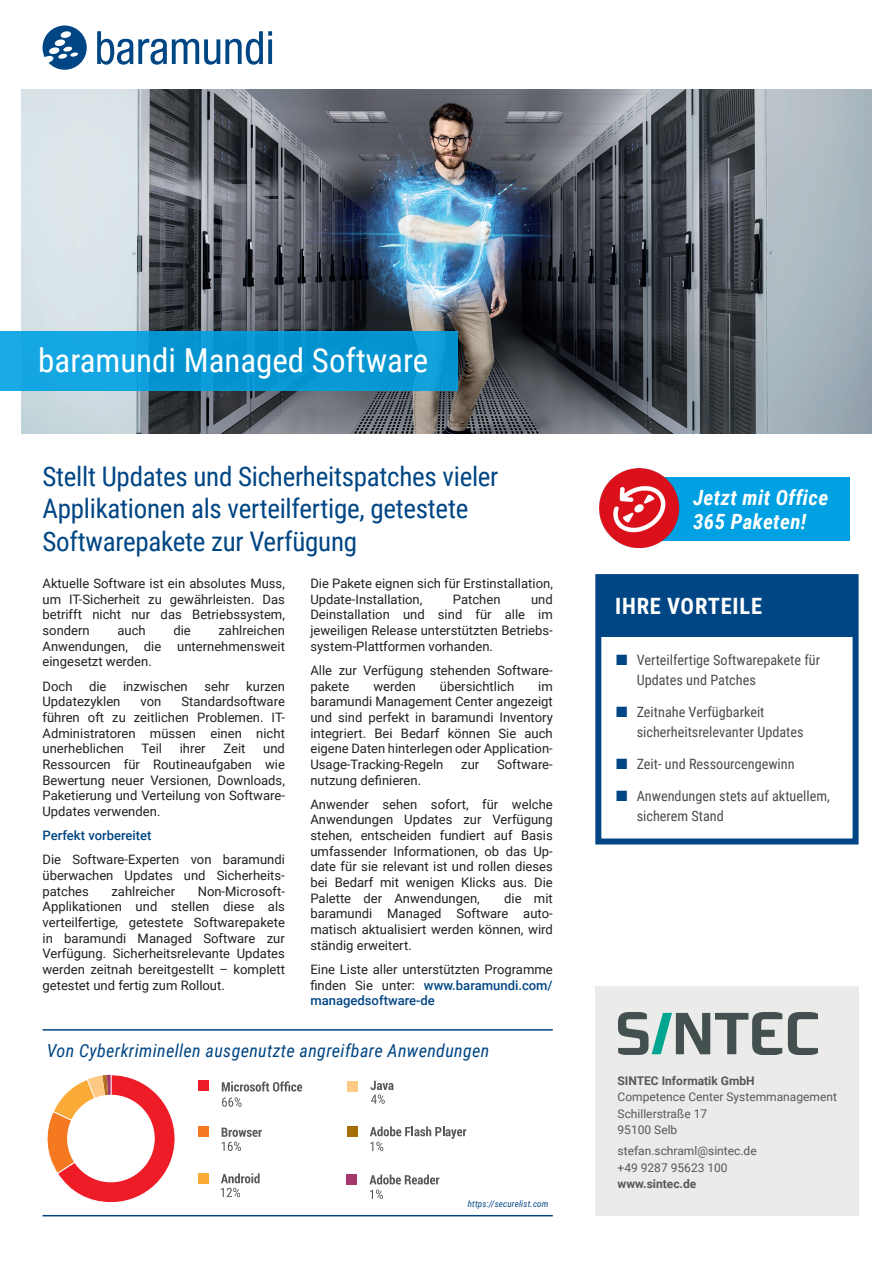
<style>
.page{position:relative;width:893px;height:1263px;background:#fff}
.page>*{position:absolute;margin:0;border:0;box-sizing:border-box;transform-origin:0 0}
.t1{font:33px "Roboto Condensed";color:#fff}
.t2{font:27px/32.4px "Roboto Condensed";letter-spacing:-.01em;color:#004684}
.t3{font:700 22.5px "Roboto Condensed";letter-spacing:.035em;color:#fff}
.t4{font:italic 700 21px/24px "Roboto Condensed";letter-spacing:.02em;color:#fff}
.t5{font:italic 18px "Roboto Condensed";letter-spacing:.02em;color:#004684}
.t6{font:14.25px/19.5px "Roboto Condensed";color:#4b4c4d}
.t7{font:13.05px/15.6px "Roboto";color:#231f20;text-align:justify}
.t8{font:500 13.05px "Roboto";color:#004684}
.t9{font:12px/16.5px "Roboto";color:#57585a}
.t10{font:700 12px "Roboto";color:#57585a}
.t11{font:italic 9px "Roboto Condensed";letter-spacing:.02em;color:#004684}
.s1{font-weight:500;color:#004684}
</style>
<div class="page">
<img style="left:21px;top:89px;width:851px;height:345px">
<div style="left:633px;top:478px;width:217px;height:63px;background:#00a1e3"></div>
<div style="left:595px;top:986px;width:264px;height:230px;background:#ebebea"></div>
<img style="left:618px;top:1012px;width:199px;height:42px">
<svg style="left:43px;top:26px;width:44px;height:44px"></svg>
<svg style="left:97px;top:31px;width:175px;height:34px"></svg>
<div style="left:598px;top:576px;width:259px;height:61px;background:#004684"></div>
<div style="left:595px;top:574px;width:264px;height:270px;border:6px solid #004684"></div>
<div style="left:198px;top:1126px;width:10px;height:10px;background:#f47921"></div>
<div style="left:198px;top:1080px;width:11px;height:11px;background:#ee1c26"></div>
<div style="left:347px;top:1081px;width:10px;height:10px;background:#fdca85"></div>
<div style="left:198px;top:1173px;width:10px;height:11px;background:#faaa36"></div>
<div style="left:346px;top:1174px;width:11px;height:10px;background:#a5376c"></div>
<div style="left:347px;top:1126px;width:10px;height:11px;background:#a46f04"></div>
<svg style="left:222px;top:1081px;width:80px;height:10px"></svg>
<svg style="left:47px;top:1074px;width:128px;height:129px"></svg>
<svg style="left:222px;top:1097px;width:20px;height:10px"></svg>
<svg style="left:222px;top:1127px;width:40px;height:24px"></svg>
<svg style="left:370px;top:1081px;width:24px;height:23px"></svg>
<svg style="left:369px;top:1174px;width:70px;height:25px"></svg>
<svg style="left:370px;top:1126px;width:96px;height:25px"></svg>
<svg style="left:221px;top:1173px;width:39px;height:24px"></svg>
<div style="left:67px;top:1095px;width:88px;height:87px;background:#fff;border-radius:50%"></div>
<hr style="left:43px;top:1029px;width:510px;height:1px;background:#004684">
<hr style="left:43px;top:1215px;width:510px;height:1px;background:#004684">
<img style="left:600px;top:469px;width:85px;height:78px">
<svg style="left:0;top:332px;width:457px;height:59px;background:#0a9bd7"></svg>
<h1 class="t1" style="left:38px;top:338px;width:391px">baramundi Managed Software</h1>
<h2 class="t2" style="left:43px;top:459px;width:457px">Stellt Updates und Sicherheitspatches vieler<br>Applikationen als verteilfertige, getestete<br>Softwarepakete zur Verfügung</h2>
<p class="t7" style="left:43px;top:575px;width:244px">Aktuelle Software ist ein absolutes Muss, um IT-Sicherheit zu gewährleisten. Das betrifft nicht nur das Betriebssystem, sondern</p>
<p class="t7" style="left:43px;top:622px;width:244px;text-indent:176px">zahlreichen Anwendungen, die unternehmensweit eingesetzt werden.</p>
<p class="t7" style="left:43px;top:678px;width:32px">Doch</p>
<p class="t7" style="left:89px;top:678px;width:19px">die</p>
<p class="t7" style="left:123px;top:678px;width:66px">inzwischen</p>
<p class="t7" style="left:204px;top:678px;width:27px">sehr</p>
<p class="t7" style="left:246px;top:678px;width:40px">kurzen</p>
<p class="t7" style="left:43px;top:693px;width:79px">Updatezyklen</p>
<p class="t7" style="left:141px;top:693px;width:22px">von</p>
<p class="t7" style="left:117px;top:622px;width:30px">auch</p>
<p class="t7" style="left:173px;top:622px;width:19px">die</p>
<p class="t7" style="left:43px;top:693px;width:244px;text-indent:139px">Standardsoftware führen oft zu zeitlichen Problemen. IT-Administratoren müssen einen nicht unerheblichen</p>
<p class="t7" style="left:43px;top:740px;width:244px;text-indent:221px">und Ressourcen für Routineaufgaben wie Bewertung neuer Versionen, Downloads, Paketierung und Verteilung von Software-Updates verwenden.</p>
<p class="t8" style="left:43px;top:826px;width:111px">Perfekt vorbereitet</p>
<p class="t7" style="left:43px;top:851px;width:244px">Die Software-Experten von baramundi überwachen Updates und Sicherheits&shy;patches</p>
<p class="t7" style="left:142px;top:740px;width:22px">Teil</p>
<p class="t7" style="left:180px;top:740px;width:27px">ihrer</p>
<p class="t7" style="left:223px;top:740px;width:24px">Zeit</p>
<p class="t7" style="left:43px;top:883px;width:244px;text-indent:155px">Non-Microsoft-Applikationen und stellen diese als verteilfertige, getestete Softwarepakete in baramundi Managed Software zur Verfügung. Sicherheitsrelevante Updates werden zeitnah bereitgestellt – komplett getestet und fertig zum Rollout.</p>
<p class="t7" style="left:111px;top:883px;width:65px">zahlreicher</p>
<p class="t7" style="left:310px;top:575px;width:244px">Die Pakete eignen sich für Erstinstallation,<br>Update-Installation,</p>
<p class="t7" style="left:310px;top:591px;width:244px;text-indent:221px">und Deinstallation und sind für alle im jeweiligen Release unterstützten Betriebs&shy;system-Plattformen vorhanden.</p>
<p class="t7" style="left:310px;top:662px;width:244px">Alle zur Verfügung stehenden Software&shy;pakete</p>
<p class="t7" style="left:453px;top:591px;width:49px">Patchen</p>
<p class="t7" style="left:373px;top:678px;width:44px">werden</p>
<p class="t7" style="left:440px;top:678px;width:76px">übersichtlich</p>
<p class="t7" style="left:310px;top:678px;width:244px;text-indent:228px">im baramundi Management Center angezeigt und sind perfekt in baramundi Inventory integriert. Bei Bedarf können Sie auch eigene Daten hinterlegen oder Application-Usage-Tracking-Regeln</p>
<p class="t7" style="left:461px;top:756px;width:20px">zur</p>
<p class="t7" style="left:497px;top:756px;width:57px">Software-</p>
<p class="t7" style="left:310px;top:767px;width:244px;line-height:24.2px">nutzung definieren.<br>Anwender sehen sofort, für welche</p>
<p class="t7" style="left:310px;top:811px;width:244px">Anwendungen Updates zur Verfügung stehen, entscheiden fundiert auf Basis umfassender Informationen, ob das Up&shy;date für sie relevant ist und rollen dieses bei Bedarf mit wenigen Klicks aus. Die Palette der Anwendungen,</p>
<p class="t7" style="left:310px;top:890px;width:244px;text-indent:194px">die mit baramundi Managed Software auto&shy;matisch aktualisiert werden können, wird ständig erweitert.</p>
<p class="t7" style="left:310px;top:961px;width:244px">Eine Liste aller unterstützten Programme finden Sie unter: <span class="s1">www.baramundi.com/ managedsoftware-de</span></p>
<h3 class="t5" style="left:47px;top:1038px;width:444px">Von Cyberkriminellen ausgenutzte angreifbare Anwendungen</h3>
<p class="t11" style="left:468px;top:1197px;width:82px">https://securelist.com</p>
<h3 class="t4" style="left:693px;top:484px;width:137px">Jetzt mit Office<br>365 Paketen!</h3>
<h3 class="t3" style="left:615px;top:591px;width:148px">IHRE VORTEILE</h3>
<p class="t6" style="left:637px;top:650px;width:185px">Verteilfertige Softwarepakete für<br>Updates und Patches</p>
<p class="t6" style="left:637px;top:702px;width:168px">Zeitnahe Verfügbarkeit sicherheitsrelevanter Updates</p>
<p class="t6" style="left:637px;top:754px;width:159px">Zeit- und Ressourcengewinn</p>
<p class="t6" style="left:637px;top:786px;width:195px">Anwendungen stets auf aktuellem, sicherem Stand</p>
<p class="t10" style="left:618px;top:1072px;width:139px">SINTEC Informatik GmbH</p>
<p class="t9" style="left:618px;top:1088px;width:221px">Competence Center Systemmanagement<br>Schillerstraße 17<br>95100 Selb</p>
<p class="t9" style="left:618px;top:1142px;width:141px">stefan.schraml@sintec.de +49 9287 95623 100</p>
<p class="t10" style="left:618px;top:1175px;width:80px">www.sintec.de</p>
</div>
